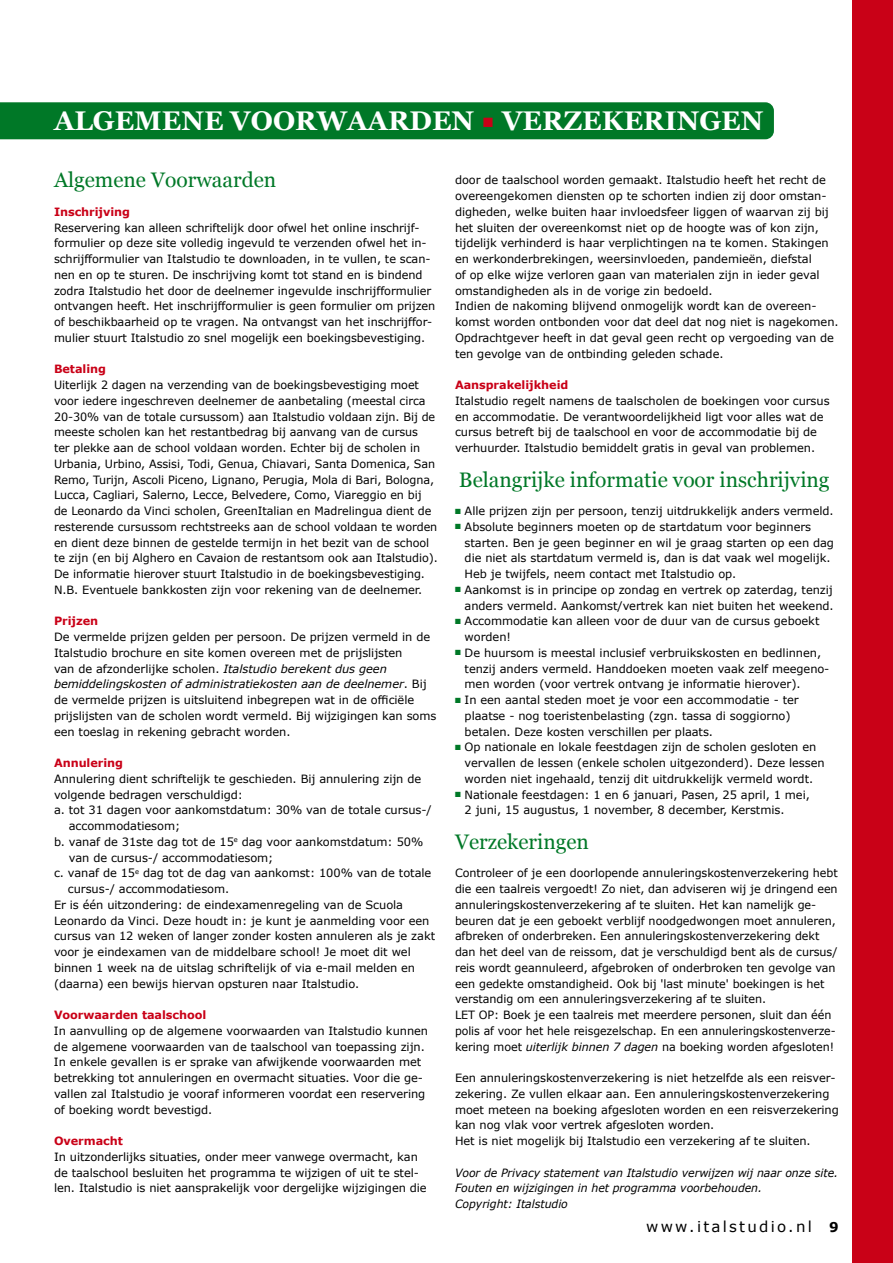
<style>
.page{position:relative;width:893px;height:1263px;background:#fff}
.page>*{position:absolute;margin:0;border:0;box-sizing:border-box;transform-origin:0 0}
.t1{font:700 27px "Georgia";color:#fff}
.t2{font:21px "Georgia";color:#007827}
.t3{font:15px "Verdana";letter-spacing:.15em;color:#000}
.t4{font:11.4px/15.8px "Verdana";letter-spacing:-.005em;color:#000}
.t5{font:italic 11.4px/15.8px "Verdana";letter-spacing:-.005em;color:#000;scale:.96 1}
.t6{font:700 11.4px "Verdana";letter-spacing:-.005em;color:#c90117}
.s1{color:#c90117}
.s2{font-style:italic}
.s3{color:#007827}
.s4{font-weight:700;font-size:13.5px}
</style>
<div class="page">
<div style="left:0;top:102px;width:774px;height:37px;background:#007827"></div>
<div style="left:852px;top:0;width:41px;height:1263px;background:#c90117"></div>
<h1 class="t1" style="left:54px;top:100px;width:711px">ALGEMENE VOORWAARDEN <span class="s1">■</span> VERZEKERINGEN</h1>
<h2 class="t2" style="left:54px;top:165px;width:224px">Algemene Voorwaarden</h2>
<p class="t6" style="left:54px;top:204px;width:78px">Inschrijving</p>
<p class="t4" style="left:54px;top:220px;width:383px">Reservering kan alleen schriftelijk door ofwel het online inschrijf&shy;formulier op deze site volledig ingevuld te verzenden ofwel het in&shy;schrijfformulier van Italstudio te downloaden, in te vullen, te scan&shy;nen en op te sturen. De inschrijving komt tot stand en is bindend zodra Italstudio het door de deelnemer ingevulde inschrijfformulier ontvangen heeft. Het inschrijfformulier is geen formulier om prijzen of beschikbaarheid op te vragen. Na ontvangst van het inschrijffor&shy;mulier stuurt Italstudio zo snel mogelijk een boekingsbevestiging.</p>
<p class="t6" style="left:54px;top:362px;width:54px">Betaling</p>
<p class="t4" style="left:54px;top:377px;width:385px">Uiterlijk 2 dagen na verzending van de boekingsbevestiging moet voor iedere ingeschreven deelnemer de aanbetaling (meestal circa 20-30% van de totale cursussom) aan Italstudio voldaan zijn. Bij de meeste scholen kan het restantbedrag bij aanvang van de cursus<br>ter plekke aan de school voldaan worden. Echter bij de scholen in Urbania, Urbino, Assisi, Todi, Genua, Chiavari, Santa Domenica, San Remo, Turijn, Ascoli Piceno, Lignano, Perugia, Mola di Bari, Bologna, Lucca, Cagliari, Salerno, Lecce, Belvedere, Como, Viareggio en bij de Leonardo da Vinci scholen, GreenItalian en Madrelingua dient de resterende cursussom rechtstreeks aan de school voldaan te worden en dient deze binnen de gestelde termijn in het bezit van de school te zijn (en bij Alghero en Cavaion de restantsom ook aan Italstudio).<br>De informatie hierover stuurt Italstudio in de boekingsbevestiging.<br>N.B. Eventuele bankkosten zijn voor rekening van de deelnemer.</p>
<p class="t6" style="left:54px;top:614px;width:46px">Prijzen</p>
<p class="t4" style="left:54px;top:629px;width:384px">De vermelde prijzen gelden per persoon. De prijzen vermeld in de Italstudio brochure en site komen overeen met de prijslijsten<br>van de afzonderlijke scholen. <span class="s2">Italstudio berekent dus geen bemiddelingskosten of administratiekosten aan de deelnemer</span>. Bij de vermelde prijzen is uitsluitend inbegrepen wat in de officiële prijslijsten van de scholen wordt vermeld. Bij wijzigingen kan soms een toeslag in rekening gebracht worden.</p>
<p class="t6" style="left:54px;top:755px;width:71px">Annulering</p>
<p class="t4" style="left:54px;top:771px;width:369px">Annulering dient schriftelijk te geschieden. Bij annulering zijn de</p>
<p class="t4" style="left:54px;top:787px;width:190px">volgende bedragen verschuldigd:</p>
<p class="t4" style="left:54px;top:802px;width:379px">a. tot 31 dagen voor aankomstdatum: 30% van de totale cursus-/</p>
<p class="t4" style="left:69px;top:818px;width:113px">accommodatiesom;</p>
<p class="t4" style="left:54px;top:834px;width:371px">b. vanaf de 31ste dag tot de 15<sup>e</sup> dag voor aankomstdatum: 50%</p>
<p class="t4" style="left:69px;top:850px;width:206px">van de cursus-/ accommodatiesom;</p>
<p class="t4" style="left:54px;top:865px;width:379px">c. vanaf de 15<sup>e</sup> dag tot de dag van aankomst: 100% van de totale</p>
<p class="t4" style="left:68px;top:881px;width:163px">cursus-/ accommodatiesom.</p>
<p class="t4" style="left:54px;top:897px;width:351px">Er is één uitzondering: de eindexamenregeling van de Scuola</p>
<p class="t4" style="left:54px;top:913px;width:377px">Leonardo da Vinci. Deze houdt in: je kunt je aanmelding voor een</p>
<p class="t4" style="left:54px;top:928px;width:383px">cursus van 12 weken of langer zonder kosten annuleren als je zakt</p>
<p class="t4" style="left:54px;top:944px;width:358px">voor je eindexamen van de middelbare school! Je moet dit wel</p>
<p class="t4" style="left:54px;top:960px;width:363px">binnen 1 week na de uitslag schriftelijk of via e-mail melden en</p>
<p class="t4" style="left:54px;top:976px;width:307px">(daarna) een bewijs hiervan opsturen naar Italstudio.</p>
<p class="t6" style="left:54px;top:1007px;width:154px">Voorwaarden taalschool</p>
<p class="t4" style="left:54px;top:1023px;width:376px">In aanvulling op de algemene voorwaarden van Italstudio kunnen de algemene voorwaarden van de taalschool van toepassing zijn.<br>In enkele gevallen is er sprake van afwijkende voorwaarden met betrekking tot annuleringen en overmacht situaties. Voor die ge&shy;vallen zal Italstudio je vooraf informeren voordat een reservering of boeking wordt bevestigd.</p>
<p class="t6" style="left:54px;top:1133px;width:70px">Overmacht</p>
<p class="t4" style="left:54px;top:1149px;width:374px">In uitzonderlijks situaties, onder meer vanwege overmacht, kan de taalschool besluiten het programma te wijzigen of uit te stel&shy;len. Italstudio is niet aansprakelijk voor dergelijke wijzigingen die</p>
<p class="t4" style="left:455px;top:172px;width:385px">door de taalschool worden gemaakt. Italstudio heeft het recht de overeengekomen diensten op te schorten indien zij door omstan&shy;digheden, welke buiten haar invloedsfeer liggen of waarvan zij bij het sluiten der overeenkomst niet op de hoogte was of kon zijn, tijdelijk verhinderd is haar verplichtingen na te komen. Stakingen en werkonderbrekingen, weersinvloeden, pandemieën, diefstal<br>of op elke wijze verloren gaan van materialen zijn in ieder geval omstandigheden als in de vorige zin bedoeld.<br>Indien de nakoming blijvend onmogelijk wordt kan de overeen&shy;komst worden ontbonden voor dat deel dat nog niet is nagekomen.<br>Opdrachtgever heeft in dat geval geen recht op vergoeding van de ten gevolge van de ontbinding geleden schade.</p>
<p class="t6" style="left:455px;top:377px;width:115px">Aansprakelijkheid</p>
<p class="t4" style="left:455px;top:393px;width:376px">Italstudio regelt namens de taalscholen de boekingen voor cursus en accommodatie. De verantwoordelijkheid ligt voor alles wat de cursus betreft bij de taalschool en voor de accommodatie bij de verhuurder. Italstudio bemiddelt gratis in geval van problemen.</p>
<h2 class="t2" style="left:459px;top:464px;width:372px">Belangrijke informatie voor inschrijving</h2>
<p class="t4" style="left:455px;top:503px;width:380px"><span class="s3">■</span> Alle prijzen zijn per persoon, tenzij uitdrukkelijk anders vermeld.</p>
<p class="t4" style="left:465px;top:519px;width:371px;text-indent:-10px"><span class="s3">■</span> Absolute beginners moeten op de startdatum voor beginners starten. Ben je geen beginner en wil je graag starten op een dag die niet als startdatum vermeld is, dan is dat vaak wel mogelijk.<br>Heb je twijfels, neem contact met Italstudio op.</p>
<p class="t4" style="left:455px;top:582px;width:380px;text-align:right"><span class="s3">■</span> Aankomst is in principe op zondag en vertrek op zaterdag, tenzij anders vermeld. Aankomst/vertrek kan niet buiten het weekend.</p>
<p class="t4" style="left:465px;top:613px;width:356px;text-indent:-10px"><span class="s3">■</span> Accommodatie kan alleen voor de duur van de cursus geboekt worden!</p>
<p class="t4" style="left:465px;top:645px;width:366px;text-indent:-10px"><span class="s3">■</span> De huursom is meestal inclusief verbruikskosten en bedlinnen, tenzij anders vermeld. Handdoeken moeten vaak zelf meegeno&shy;men worden (voor vertrek ontvang je informatie hierover).</p>
<p class="t4" style="left:465px;top:692px;width:336px;text-indent:-10px"><span class="s3">■</span> In een aantal steden moet je voor een accommodatie - ter plaatse - nog toeristenbelasting (zgn. tassa di soggiorno) betalen. Deze kosten verschillen per plaats.</p>
<p class="t4" style="left:465px;top:739px;width:362px;text-indent:-10px"><span class="s3">■</span> Op nationale en lokale feestdagen zijn de scholen gesloten en vervallen de lessen (enkele scholen uitgezonderd). Deze lessen worden niet ingehaald, tenzij dit uitdrukkelijk vermeld wordt.</p>
<p class="t4" style="left:465px;top:787px;width:347px;text-indent:-10px"><span class="s3">■</span> Nationale feestdagen: 1 en 6 januari, Pasen, 25 april, 1 mei,<br>2 juni, 15 augustus, 1 november, 8 december, Kerstmis.</p>
<h2 class="t2" style="left:455px;top:826px;width:136px">Verzekeringen</h2>
<p class="t4" style="left:455px;top:865px;width:384px">Controleer of je een doorlopende annuleringskostenverzekering hebt die een taalreis vergoedt! Zo niet, dan adviseren wij je dringend een annuleringskostenverzekering af te sluiten. Het kan namelijk ge&shy;beuren dat je een geboekt verblijf noodgedwongen moet annuleren, afbreken of onderbreken. Een annuleringskostenverzekering dekt dan het deel van de reissom, dat je verschuldigd bent als de cursus/ reis wordt geannuleerd, afgebroken of onderbroken ten gevolge van een gedekte omstandigheid. Ook bij 'last minute' boekingen is het verstandig om een annuleringsverzekering af te sluiten.<br>LET OP: Boek je een taalreis met meerdere personen, sluit dan één polis af voor het hele reisgezelschap. En een annuleringskostenverze&shy;kering moet <span class="s2">uiterlijk binnen 7 dagen</span> na boeking worden afgesloten!</p>
<p class="t4" style="left:455px;top:1070px;width:385px">Een annuleringskostenverzekering is niet hetzelfde als een reisver&shy;zekering. Ze vullen elkaar aan. Een annuleringskostenverzekering moet meteen na boeking afgesloten worden en een reisverzekering kan nog vlak voor vertrek afgesloten worden.<br>Het is niet mogelijk bij Italstudio een verzekering af te sluiten.</p>
<p class="t5" style="left:455px;top:1165px;width:401px">Voor de Privacy statement van Italstudio verwijzen wij naar onze site.<br>Fouten en wijzigingen in het programma voorbehouden.<br>Copyright: Italstudio</p>
<h3 class="t3" style="left:646px;top:1216px;width:194px">www.italstudio.nl <span class="s4">9</span></h3>
</div>
